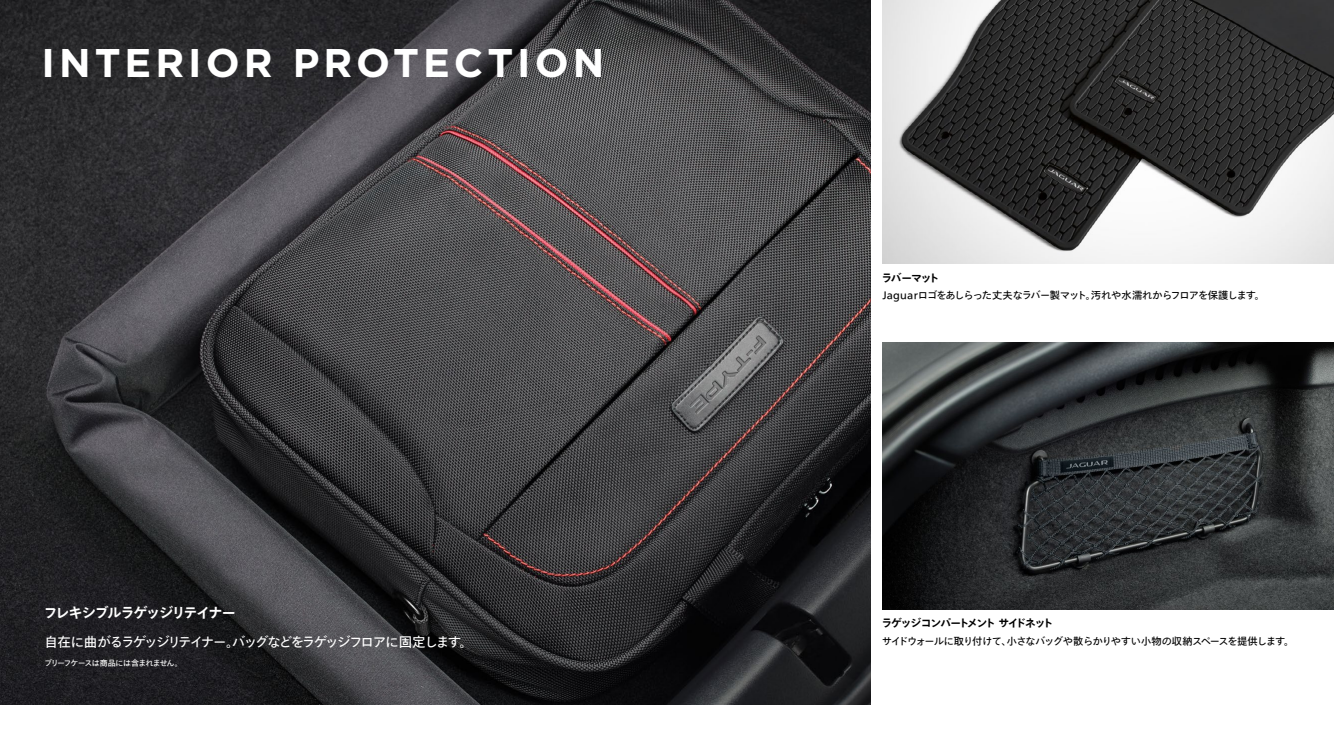
<style>
.page{position:relative;width:1334px;height:750px;background:#fff}
.page>*{position:absolute;margin:0;border:0;box-sizing:border-box;transform-origin:0 0}
.t1{font:700 40px "Gotham";letter-spacing:.1em;color:#fff}
.t2{font:700 14.2px "Tazugane Gothic Std N";letter-spacing:-.095em;color:#fff}
.t3{font:13.5px "Tazugane Gothic Std N";letter-spacing:-.125em;color:#fff}
.t4{font:700 10.8px "Tazugane Gothic Std N";letter-spacing:-.11em;color:#000}
.t5{font:10.2px "Tazugane Gothic Std N";letter-spacing:-.065em;color:#000}
.t6{font:8px "Tazugane Gothic Std N";letter-spacing:-.085em;color:#fff}
</style>
<div class="page">
<img style="left:0;top:0;width:870px;height:705px">
<img style="left:882px;top:342px;width:452px;height:268px">
<img style="left:882px;top:0;width:452px;height:264px">
<h1 class="t1" style="left:42px;top:36px;width:564px">INTERIOR PROTECTION</h1>
<h2 class="t2" style="left:44px;top:603px;width:194px">フレキシブルラゲッジリテイナー</h2>
<h3 class="t3" style="left:44px;top:632px;width:430px">自在に曲がるラゲッジリテイナー。バッグなどをラゲッジフロアに固定します。</h3>
<p class="t6" style="left:44px;top:658px;width:140px">ブリーフケースは商品には含まれません。</p>
<p class="t4" style="left:881px;top:270px;width:60px">ラバーマット</p>
<p class="t5" style="left:882px;top:288px;width:384px">Jaguarロゴをあしらった丈夫なラバー製マット。汚れや水濡れからフロアを保護します。</p>
<p class="t4" style="left:881px;top:616px;width:174px">ラゲッジコンパートメント サイドネット</p>
<p class="t5" style="left:882px;top:634px;width:414px">サイドウォールに取り付けて、小さなバッグや散らかりやすい小物の収納スペースを提供します。</p>
</div>
